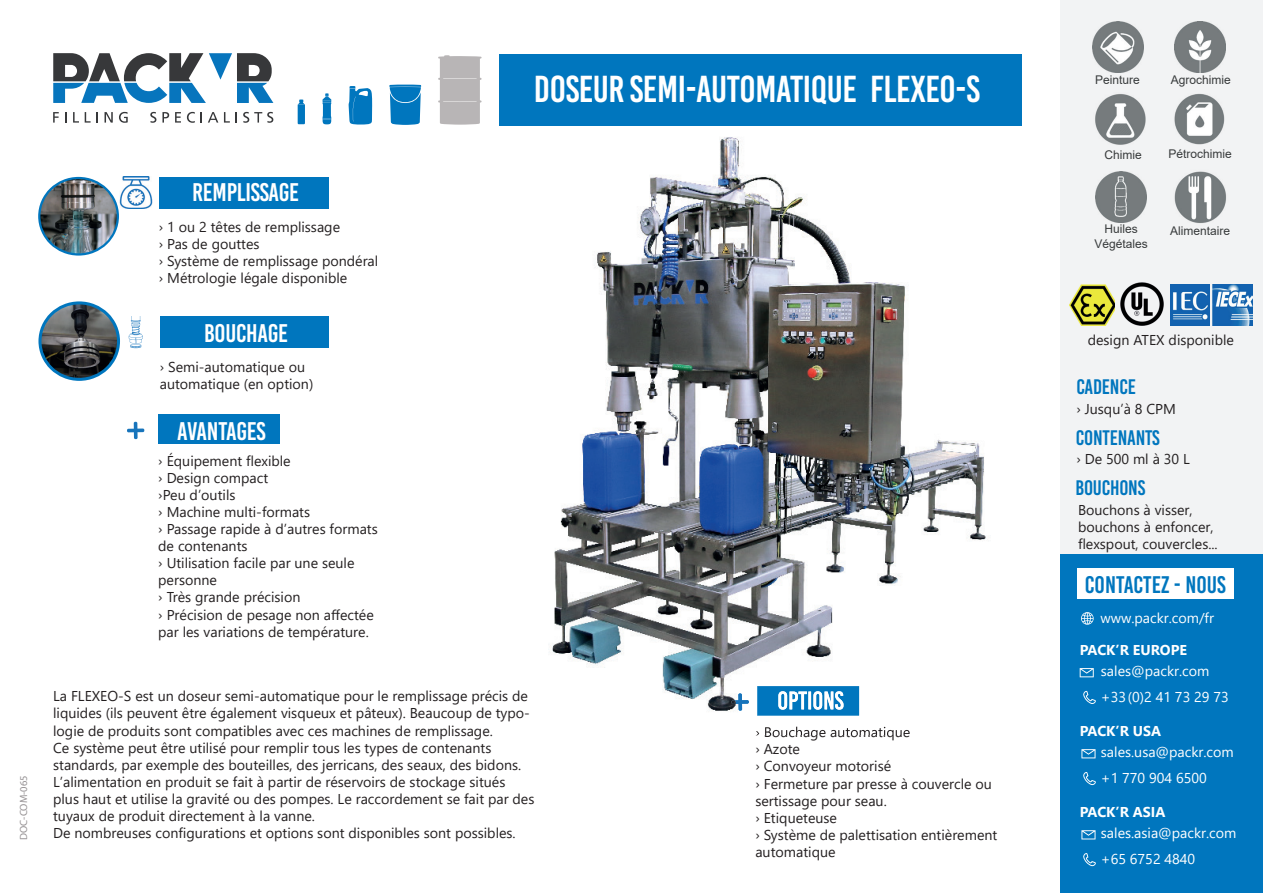
<style>
.page{position:relative;width:1263px;height:893px;background:#fff}
.page>*{position:absolute;margin:0;border:0;box-sizing:border-box;transform-origin:0 0}
.t1{font:37.5px "Bebas Kai";letter-spacing:-.01em;color:#fff}
.t2{font:25.5px "Bebas Kai";letter-spacing:-.01em;color:#fff}
.t3{font:24px "Bebas Kai";color:#0076be}
.t4{font:21px "Bebas Kai";letter-spacing:-.01em;color:#0076be}
.t5{font:14.25px/17.1px "Segoe UI";color:#231f20}
.t6{font:14.25px/25.7px "Segoe UI";color:#fff}
.t7{font:700 14.25px "Segoe UI";color:#fff}
.t8{font:12px/14.4px "Arial";color:#383b3c;text-align:center}
.t9{font:10.5px "Myriad Pro";color:#969294}
</style>
<div class="page">
<div style="left:1060px;top:0;width:203px;height:556px;background:#f2f3f4"></div>
<svg style="left:53px;top:53px;width:220px;height:50px"></svg>
<svg style="left:53px;top:112px;width:6px;height:11px"></svg>
<svg style="left:73px;top:112px;width:6px;height:11px"></svg>
<svg style="left:85px;top:112px;width:13px;height:11px"></svg>
<svg style="left:105px;top:112px;width:8px;height:11px"></svg>
<svg style="left:119px;top:112px;width:9px;height:11px"></svg>
<svg style="left:150px;top:112px;width:6px;height:11px"></svg>
<svg style="left:162px;top:112px;width:7px;height:11px"></svg>
<svg style="left:175px;top:112px;width:6px;height:11px"></svg>
<svg style="left:187px;top:112px;width:8px;height:11px"></svg>
<svg style="left:208px;top:112px;width:10px;height:11px"></svg>
<svg style="left:224px;top:112px;width:6px;height:11px"></svg>
<svg style="left:243px;top:112px;width:30px;height:11px"></svg>
<img style="left:38px;top:177px;width:81px;height:79px">
<div style="left:1060px;top:554px;width:203px;height:339px;background:#0076be"></div>
<svg style="left:1080px;top:668px;width:14px;height:9px"></svg>
<svg style="left:1083px;top:691px;width:13px;height:13px"></svg>
<svg style="left:1081px;top:749px;width:14px;height:9px"></svg>
<svg style="left:1083px;top:772px;width:13px;height:13px"></svg>
<svg style="left:1081px;top:830px;width:14px;height:9px"></svg>
<svg style="left:1083px;top:853px;width:13px;height:13px"></svg>
<svg style="left:1081px;top:612px;width:13px;height:13px"></svg>
<svg style="left:129px;top:316px;width:14px;height:32px"></svg>
<div style="left:160px;top:316px;width:168px;height:32px;background:#0076be"></div>
<div style="left:159px;top:177px;width:170px;height:32px;background:#0076be"></div>
<img style="left:120px;top:177px;width:32px;height:32px">
<div style="left:1077px;top:569px;width:156px;height:30px;background:#fff"></div>
<svg style="left:298px;top:100px;width:7px;height:24px"></svg>
<svg style="left:322px;top:93px;width:9px;height:31px"></svg>
<svg style="left:389px;top:85px;width:32px;height:40px"></svg>
<svg style="left:438px;top:55px;width:44px;height:70px;background:#c0bdbe"></svg>
<svg style="left:349px;top:86px;width:23px;height:39px"></svg>
<div style="left:500px;top:54px;width:522px;height:72px;background:#0076be"></div>
<img style="left:552px;top:137px;width:434px;height:590px">
<img style="left:936px;top:330px;width:28px;height:17px">
<img style="left:756px;top:727px;width:154px;height:8px">
<img style="left:757px;top:686px;width:102px;height:30px">
<img style="left:778px;top:691px;width:65px;height:19px">
<img style="left:731px;top:693px;width:18px;height:18px">
<svg style="left:38px;top:301px;width:82px;height:80px"></svg>
<div style="left:158px;top:414px;width:122px;height:30px;background:#0076be"></div>
<svg style="left:127px;top:422px;width:17px;height:17px"></svg>
<img style="left:1092px;top:21px;width:52px;height:51px">
<img style="left:1174px;top:21px;width:51px;height:51px">
<img style="left:1095px;top:94px;width:51px;height:51px">
<img style="left:1095px;top:171px;width:51px;height:52px">
<img style="left:1174px;top:171px;width:52px;height:52px">
<img style="left:1174px;top:93px;width:51px;height:51px">
<img style="left:1069px;top:284px;width:46px;height:42px">
<img style="left:1120px;top:282px;width:44px;height:44px">
<img style="left:1170px;top:284px;width:40px;height:42px">
<img style="left:1213px;top:284px;width:39px;height:42px">
<h1 class="t1" style="left:534px;top:69px;width:447px">DOSEUR SEMI-AUTOMATIQUE FLEXEO-S</h1>
<p class="t9" style="left:17px;top:840px;width:66px;rotate:-90deg">DOC-COM-065</p>
<h2 class="t2" style="left:193px;top:179px;width:108px">REMPLISSAGE</h2>
<p class="t5" style="left:159px;top:217px;width:221px">› 1 ou 2 têtes de remplissage<br>› Pas de gouttes<br>› Système de remplissage pondéral › Métrologie légale disponible</p>
<h2 class="t2" style="left:204px;top:319px;width:85px">BOUCHAGE</h2>
<p class="t5" style="left:160px;top:357px;width:155px">› Semi-automatique ou automatique (en option)</p>
<h2 class="t2" style="left:177px;top:417px;width:90px">AVANTAGES</h2>
<p class="t5" style="left:158px;top:451px;width:221px">› Équipement flexible<br>› Design compact<br>›Peu d’outils<br>› Machine multi-formats<br>› Passage rapide à d’autres formats de contenants<br>› Utilisation facile par une seule personne<br>› Très grande précision<br>› Précision de pesage non affectée par les variations de température.</p>
<p class="t5" style="left:53px;top:686px;width:483px">La FLEXEO-S est un doseur semi-automatique pour le remplissage précis de liquides (ils peuvent être également visqueux et pâteux). Beaucoup de typo&shy;logie de produits sont compatibles avec ces machines de remplissage.<br>Ce système peut être utilisé pour remplir tous les types de contenants standards, par exemple des bouteilles, des jerricans, des seaux, des bidons.<br>L’alimentation en produit se fait à partir de réservoirs de stockage situés plus haut et utilise la gravité ou des pompes. Le raccordement se fait par des tuyaux de produit directement à la vanne.<br>De nombreuses configurations et options sont disponibles sont possibles.</p>
<p class="t5" style="left:755px;top:722px;width:243px">› Bouchage automatique<br>› Azote<br>› Convoyeur motorisé<br>› Fermeture par presse à couvercle ou sertissage pour seau.<br>› Etiqueteuse<br>› Système de palettisation entièrement automatique</p>
<p class="t8" style="left:1095px;top:72px;width:46px">Peinture</p>
<p class="t8" style="left:1104px;top:147px;width:39px">Chimie</p>
<p class="t8" style="left:1171px;top:72px;width:62px">Agrochimie</p>
<p class="t8" style="left:1168px;top:147px;width:65px">Pétrochimie</p>
<p class="t8" style="left:1094px;top:222px;width:55px">Huiles<br>Végétales</p>
<p class="t8" style="left:1170px;top:223px;width:62px">Alimentaire</p>
<p class="t5" style="left:1088px;top:330px;width:148px">design ATEX disponible</p>
<h3 class="t4" style="left:1076px;top:376px;width:61px">CADENCE</h3>
<p class="t5" style="left:1076px;top:399px;width:101px">› Jusqu’à 8 CPM</p>
<h3 class="t4" style="left:1076px;top:426px;width:85px">CONTENANTS</h3>
<p class="t5" style="left:1076px;top:449px;width:115px">› De 500 ml à 30 L</p>
<h3 class="t4" style="left:1075px;top:477px;width:71px">BOUCHONS</h3>
<p class="t5" style="left:1078px;top:500px;width:141px">Bouchons à visser, bouchons à enfoncer, flexspout, couvercles...</p>
<h3 class="t3" style="left:1085px;top:572px;width:142px">CONTACTEZ - NOUS</h3>
<p class="t6" style="left:1100px;top:603px;width:115px">www.packr.com/fr</p>
<p class="t7" style="left:1080px;top:636px;width:109px">PACK’R EUROPE</p>
<p class="t6" style="left:1101px;top:657px;width:129px">sales@packr.com +33 (0)2 41 73 29 73</p>
<p class="t7" style="left:1080px;top:717px;width:83px">PACK’R USA</p>
<p class="t6" style="left:1101px;top:738px;width:134px">sales.usa@packr.com +1 770 904 6500</p>
<p class="t7" style="left:1080px;top:799px;width:87px">PACK’R ASIA</p>
<p class="t6" style="left:1101px;top:819px;width:137px">sales.asia@packr.com +65 6752 4840</p>
</div>
